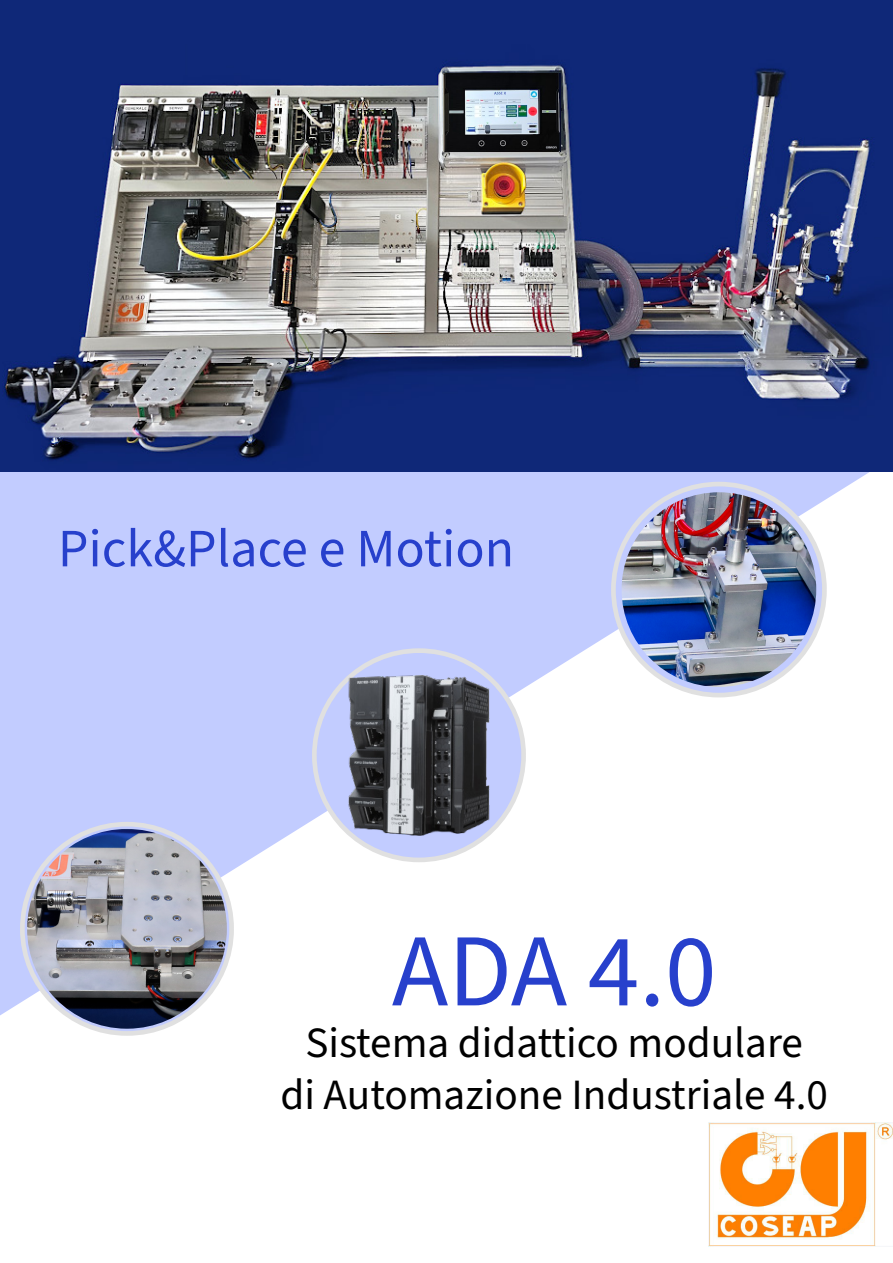
<style>
.page{position:relative;width:893px;height:1263px;background:#fff}
.page>*{position:absolute;margin:0;border:0;box-sizing:border-box;transform-origin:0 0}
.t1{font:103.5px "Source Sans 3";color:#2740cc}
.t2{font:54px "Source Sans 3";color:#2740cc}
.t3{font:43.2px/51.9px "Source Sans 3";color:#000;text-align:center}
</style>
<div class="page">
<svg style="left:0;top:471px;width:893px;height:559px"></svg>
<img style="left:708px;top:1122px;width:185px;height:124px">
<img style="left:0;top:0;width:893px;height:471px">
<svg style="left:613px;top:484px;width:211px;height:211px;background:#c7cff5"></svg>
<div style="left:611px;top:482px;width:216px;height:215px;border:5px solid #e0e0e0;border-radius:50%"></div>
<div style="left:314px;top:651px;width:210px;height:209px;background:#c2ccff;border-radius:50%"></div>
<div style="left:312px;top:648px;width:214px;height:214px;border:5px solid #e0e0e0;border-radius:50%"></div>
<svg style="left:22px;top:824px;width:210px;height:209px;background:#cfd4ef"></svg>
<div style="left:20px;top:822px;width:214px;height:214px;border:5px solid #e0e0e0;border-radius:50%"></div>
<img style="left:27px;top:829px;width:200px;height:200px;border-radius:100px">
<img style="left:622px;top:492px;width:194px;height:195px;border-radius:97px">
<img style="left:348px;top:675px;width:142px;height:160px">
<img style="left:444px;top:74px;width:116px;height:78px">
<p class="t2" style="left:58px;top:515px;width:458px">Pick&amp;Place e Motion</p>
<h1 class="t1" style="left:392px;top:906px;width:326px">ADA 4.0</h1>
<p class="t3" style="left:280px;top:1017px;width:549px">Sistema didattico modulare<br>di Automazione Industriale 4.0</p>
</div>
